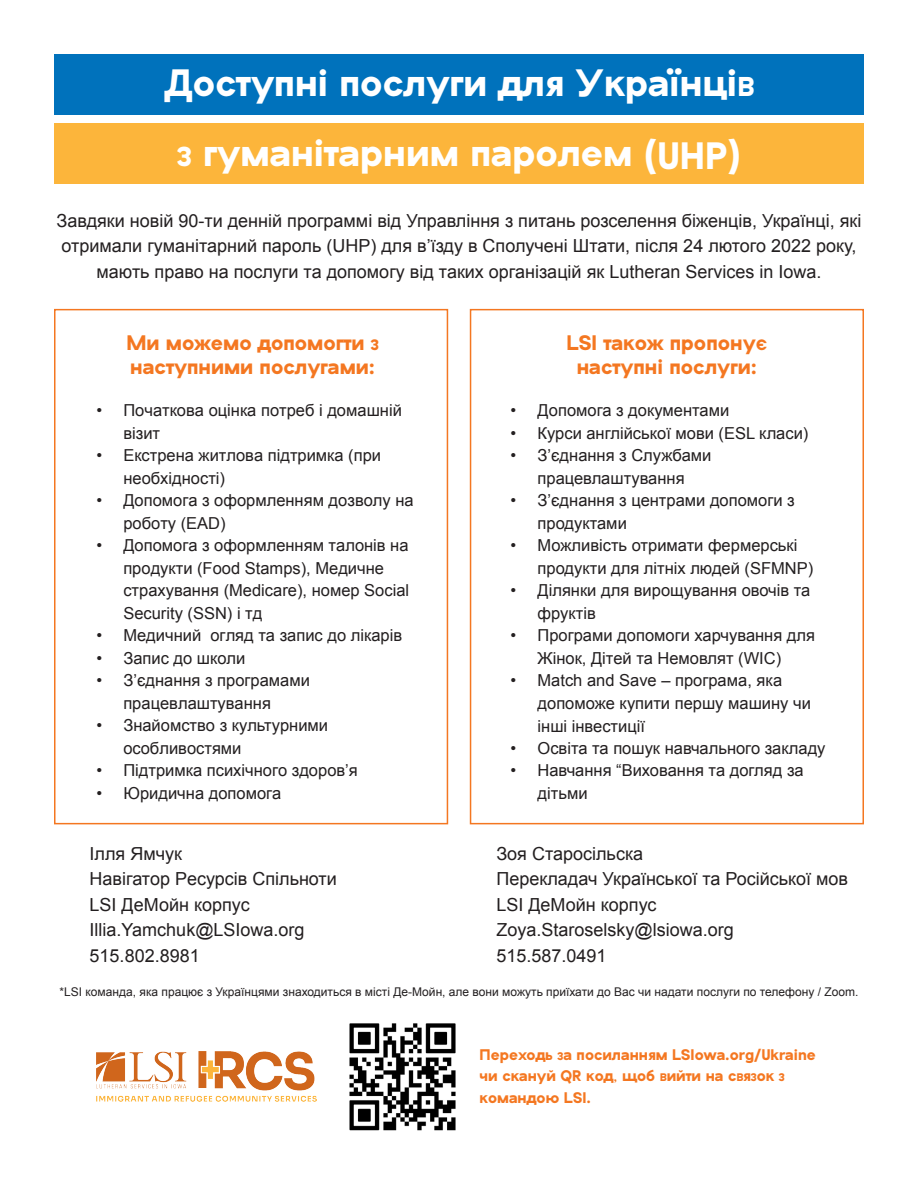
<style>
.page{position:relative;width:918px;height:1188px;background:#fff}
.page>*{position:absolute;margin:0;border:0;box-sizing:border-box;transform-origin:0 0}
.t1{font:800 38.1px "Antapani";color:#fff}
.t2{font:800 21px "Antapani";color:#f47721}
.t3{font:18px/25.5px "Arial";color:#231f20;text-align:center}
.t4{font:16.5px/22.5px "Arial";color:#231f20}
.t5{font:800 15.3px/21.8px "Antapani";color:#f47721}
.t6{font:12px "Arial";color:#231f20}
</style>
<div class="page">
<div style="left:54px;top:123px;width:810px;height:61px;background:#fcb53b"></div>
<div style="left:54px;top:54px;width:810px;height:60px;background:#0072bc"></div>
<div style="left:54px;top:309px;width:394px;height:515px;border:2px solid #f47721"></div>
<div style="left:470px;top:309px;width:394px;height:515px;border:2px solid #f47721"></div>
<img style="left:96px;top:1052px;width:220px;height:50px">
<img style="left:349px;top:1023px;width:107px;height:108px">
<p class="t1" style="left:164px;top:60px;width:592px">Доступні послуги для Українців</p>
<p class="t1" style="left:177px;top:130px;width:565px">з гуманітарним паролем (UHP)</p>
<p class="t3" style="left:56px;top:208px;width:807px">Завдяки новій 90-ти денній программі від Управління з питань розселення біженців, Українці, які отримали гуманітарний пароль (UHP) для в’їзду в Сполучені Штати, після 24 лютого 2022 року, мають право на послуги та допомогу від таких організацій як Lutheran Services in Iowa.</p>
<p class="t2" style="left:126px;top:331px;width:254px">Ми можемо допомогти з</p>
<p class="t2" style="left:130px;top:355px;width:246px">наступними послугами:</p>
<p class="t4" style="left:123px;top:400px;width:280px;text-indent:-27px">• Початкова оцінка потреб і домашній візит</p>
<p class="t4" style="left:123px;top:445px;width:259px;text-indent:-27px">• Екстрена житлова підтримка (при необхідності)</p>
<p class="t4" style="left:123px;top:490px;width:292px;text-indent:-27px">• Допомога з оформленням дозволу на роботу (EAD)</p>
<p class="t4" style="left:123px;top:535px;width:287px;text-indent:-27px">• Допомога з оформленням талонів на продукти (Food Stamps), Медичне страхування (Medicare), номер Social<br>Security (SSN) і тд</p>
<p class="t4" style="left:96px;top:625px;width:307px">• Медичний огляд та запис до лікарів</p>
<p class="t4" style="left:96px;top:647px;width:151px">• Запис до школи</p>
<p class="t4" style="left:123px;top:670px;width:188px;text-indent:-27px">• З’єднання з програмами працевлаштування</p>
<p class="t4" style="left:123px;top:715px;width:206px;text-indent:-27px">• Знайомство з культурними особливостями</p>
<p class="t4" style="left:96px;top:760px;width:263px">• Підтримка психічного здоров’я</p>
<p class="t4" style="left:96px;top:782px;width:187px">• Юридична допомога</p>
<p class="t2" style="left:566px;top:331px;width:203px">LSI також пропонує</p>
<p class="t2" style="left:577px;top:355px;width:182px">наступні послуги:</p>
<p class="t4" style="left:511px;top:400px;width:220px">• Допомога з документами</p>
<p class="t4" style="left:511px;top:422px;width:299px">• Курси англійської мови (ESL класи)</p>
<p class="t4" style="left:511px;top:445px;width:202px;text-align:center">• З’єднання з Службами працевлаштування</p>
<p class="t4" style="left:538px;top:490px;width:259px;text-indent:-27px">• З’єднання з центрами допомоги з продуктами</p>
<p class="t4" style="left:538px;top:535px;width:277px;text-indent:-27px">• Можливість отримати фермерські продукти для літніх людей (SFMNP)</p>
<p class="t4" style="left:538px;top:580px;width:274px;text-indent:-27px">• Ділянки для вирощування овочів та фруктів</p>
<p class="t4" style="left:511px;top:625px;width:306px;text-align:center">• Програми допомоги харчування для<br>Жінок, Дітей та Немовлят (WIC)</p>
<p class="t4" style="left:538px;top:670px;width:275px;text-indent:-27px">• Match and Save – програма, яка допоможе купити першу машину чи інші інвестиції</p>
<p class="t4" style="left:511px;top:737px;width:317px">• Освіта та пошук навчального закладу</p>
<p class="t4" style="left:538px;top:760px;width:268px;text-indent:-27px">• Навчання “Виховання та догляд за дітьми</p>
<p class="t3" style="left:496px;top:841px;width:148px">Зоя Старосільска</p>
<p class="t3" style="left:496px;top:867px;width:353px">Перекладач Української та Російcької мов</p>
<p class="t3" style="left:496px;top:892px;width:162px">LSI ДеМойн корпус</p>
<p class="t3" style="left:496px;top:918px;width:239px">Zoya.Staroselsky@lsiowa.org</p>
<p class="t3" style="left:496px;top:943px;width:112px">515.587.0491</p>
<p class="t6" style="left:60px;top:984px;width:800px">*LSI команда, яка працює з Українцями знаходиться в місті Де-Мойн, але вони можуть приїхати до Вас чи надати послуги по телефону / Zoom.</p>
<p class="t3" style="left:90px;top:841px;width:94px">Ілля Ямчук</p>
<p class="t3" style="left:90px;top:867px;width:249px">Навігатор Pесурсів Cпільноти</p>
<p class="t3" style="left:90px;top:892px;width:162px">LSI ДеМойн корпус</p>
<p class="t3" style="left:90px;top:918px;width:217px">Illia.Yamchuk@LSIowa.org</p>
<p class="t3" style="left:90px;top:943px;width:112px">515.802.8981</p>
<p class="t5" style="left:480px;top:1045px;width:338px">Переходь за посиланням LSIowa.org/Ukraine чи скануй QR код, щоб вийти на связок з командою LSI.</p>
</div>
